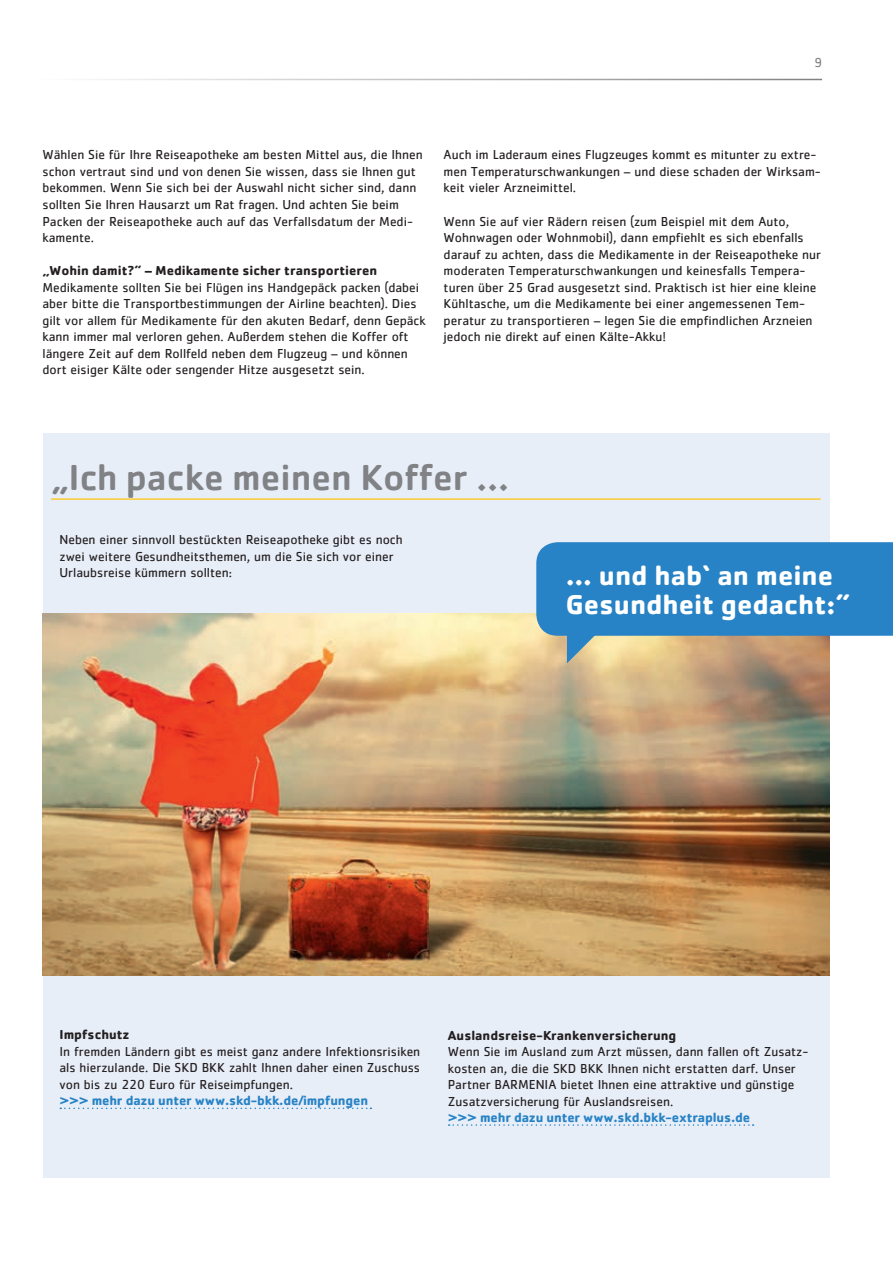
<style>
.page{position:relative;width:893px;height:1263px;background:#fff}
.page>*{position:absolute;margin:0;border:0;box-sizing:border-box;transform-origin:0 0}
.H_1{font:500 37.5px "Cachet";color:#808285}
.Riegg{font:700 28.2px "Cachet";color:#fff}
.Fließtext{font:13.5px/16.5px "Cachet";color:#231f20}
.H_3{font:700 13.5px "Cachet";color:#231f20}
.t1{font:13.5px "Cachet";color:#808285}
.s1{font-weight:700;color:#2783c5}
</style>
<div class="page">
<div style="left:43px;top:434px;width:786px;height:744px;background:#e8eef8"></div>
<hr style="left:51px;top:498px;width:770px;height:2px;background:#fecb2f">
<img style="left:43px;top:613px;width:786px;height:362px">
<svg style="left:60px;top:1107px;width:311px;height:2px"></svg>
<svg style="left:449px;top:1124px;width:305px;height:2px"></svg>
<svg style="left:536px;top:542px;width:357px;height:121px;background:#5091bc"></svg>
<hr style="left:37px;top:79px;width:785px;height:1px;background:#808285">
<p class="t1" style="left:814px;top:55px;width:9px">9</p>
<p class="Fließtext" style="left:43px;top:146px;width:382px">Wählen Sie für Ihre Reiseapotheke am besten Mittel aus, die Ihnen schon vertraut sind und von denen Sie wissen, dass sie Ihnen gut bekommen. Wenn Sie sich bei der Auswahl nicht sicher sind, dann sollten Sie Ihren Hausarzt um Rat fragen. Und achten Sie beim Packen der Reiseapotheke auch auf das Verfallsdatum der Medi&shy;kamente.</p>
<p class="H_3" style="left:43px;top:262px;width:336px">„Wohin damit?” – Medikamente sicher transportieren</p>
<p class="Fließtext" style="left:43px;top:278px;width:385px">Medikamente sollten Sie bei Flügen ins Handgepäck packen (dabei aber bitte die Transportbestimmungen der Airline beachten). Dies gilt vor allem für Medikamente für den akuten Bedarf, denn Gepäck kann immer mal verloren gehen. Außerdem stehen die Koffer oft längere Zeit auf dem Rollfeld neben dem Flugzeug – und können dort eisiger Kälte oder sengender Hitze ausgesetzt sein.</p>
<p class="Fließtext" style="left:444px;top:146px;width:379px">Auch im Laderaum eines Flugzeuges kommt es mitunter zu extre&shy;men Temperaturschwankungen – und diese schaden der Wirksam&shy;keit vieler Arzneimittel.</p>
<p class="Fließtext" style="left:444px;top:212px;width:379px">Wenn Sie auf vier Rädern reisen (zum Beispiel mit dem Auto, Wohnwagen oder Wohnmobil), dann empfiehlt es sich ebenfalls darauf zu achten, dass die Medikamente in der Reiseapotheke nur moderaten Temperaturschwankungen und keinesfalls Tempera&shy;turen über 25 Grad ausgesetzt sind. Praktisch ist hier eine kleine Kühltasche, um die Medikamente bei einer angemessenen Tem&shy;peratur zu transportieren – legen Sie die empfindlichen Arzneien jedoch nie direkt auf einen Kälte-Akku!</p>
<p class="H_1" style="left:51px;top:454px;width:459px">„Ich packe meinen Koffer …</p>
<p class="Fließtext" style="left:60px;top:531px;width:345px">Neben einer sinnvoll bestückten Reiseapotheke gibt es noch zwei weitere Gesundheitsthemen, um die Sie sich vor einer</p>
<p class="Fließtext" style="left:60px;top:564px;width:174px">Urlaubsreise kümmern sollten:</p>
<p class="Riegg" style="left:566px;top:557px;width:269px">… und hab‘ an meine</p>
<p class="Riegg" style="left:566px;top:586px;width:286px">Gesundheit gedacht:”</p>
<p class="H_3" style="left:60px;top:1026px;width:72px">Impfschutz</p>
<p class="Fließtext" style="left:60px;top:1043px;width:362px">In fremden Ländern gibt es meist ganz andere Infektionsrisiken als hierzulande. Die SKD BKK zahlt Ihnen daher einen Zuschuss von bis zu 220 Euro für Reiseimpfungen.<br><span class="s1">&gt;&gt;&gt; mehr dazu unter www.skd-bkk.de/impfungen</span></p>
<p class="H_3" style="left:448px;top:1026px;width:230px">Auslandsreise-Krankenversicherung</p>
<p class="Fließtext" style="left:448px;top:1043px;width:362px">Wenn Sie im Ausland zum Arzt müssen, dann fallen oft Zusatz&shy;kosten an, die die SKD BKK Ihnen nicht erstatten darf. Unser Partner BARMENIA bietet Ihnen eine attraktive und günstige Zusatzversicherung für Auslandsreisen.<br><span class="s1">&gt;&gt;&gt; mehr dazu unter www.skd.bkk-extraplus.de</span></p>
</div>
